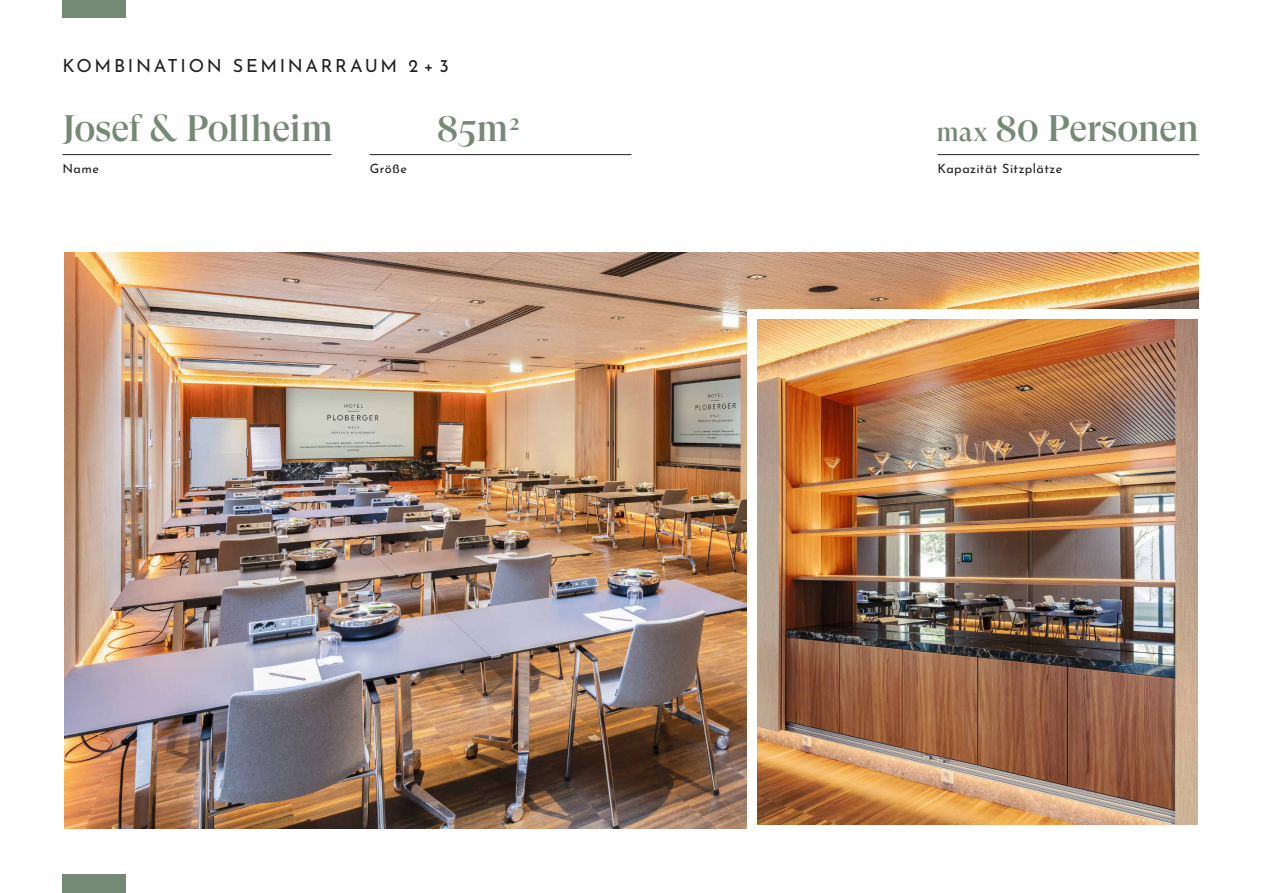
<style>
.page{position:relative;width:1263px;height:893px;background:#fff}
.page>*{position:absolute;margin:0;border:0;box-sizing:border-box;transform-origin:0 0}
.t1{font:500 37.5px "GT Super Display";letter-spacing:-.015em;color:#758a74}
.t2{font:18px "Josefin Sans";letter-spacing:.15em;color:#231f20}
.t3{font:12.75px "Josefin Sans";letter-spacing:.03em;color:#231f20}
.s1{font-size:26.4px}
</style>
<div class="page">
<img style="left:64px;top:253px;width:1134px;height:575px">
<div style="left:748px;top:310px;width:514px;height:583px;background:#fff"></div>
<img style="left:757px;top:319px;width:441px;height:506px">
<hr style="left:62px;top:154px;width:269px;height:1px;background:#231f20">
<hr style="left:370px;top:154px;width:261px;height:1px;background:#231f20">
<hr style="left:937px;top:154px;width:262px;height:1px;background:#231f20">
<div style="left:62px;top:0;width:64px;height:18px;background:#758a74"></div>
<div style="left:62px;top:875px;width:64px;height:18px;background:#758a74"></div>
<p class="t2" style="left:62px;top:52px;width:388px">KOMBINATION SEMINARRAUM 2 + 3</p>
<p class="t1" style="left:62px;top:109px;width:272px">Josef &amp; Pollheim</p>
<p class="t1" style="left:936px;top:109px;width:264px"><span class="s1">max</span> 80 Personen</p>
<p class="t1" style="left:437px;top:109px;width:84px">85m<sup>2</sup></p>
<p class="t3" style="left:62px;top:159px;width:38px">Name</p>
<p class="t3" style="left:370px;top:159px;width:39px">Größe</p>
<p class="t3" style="left:937px;top:159px;width:126px">Kapazität Sitzplätze</p>
</div>
